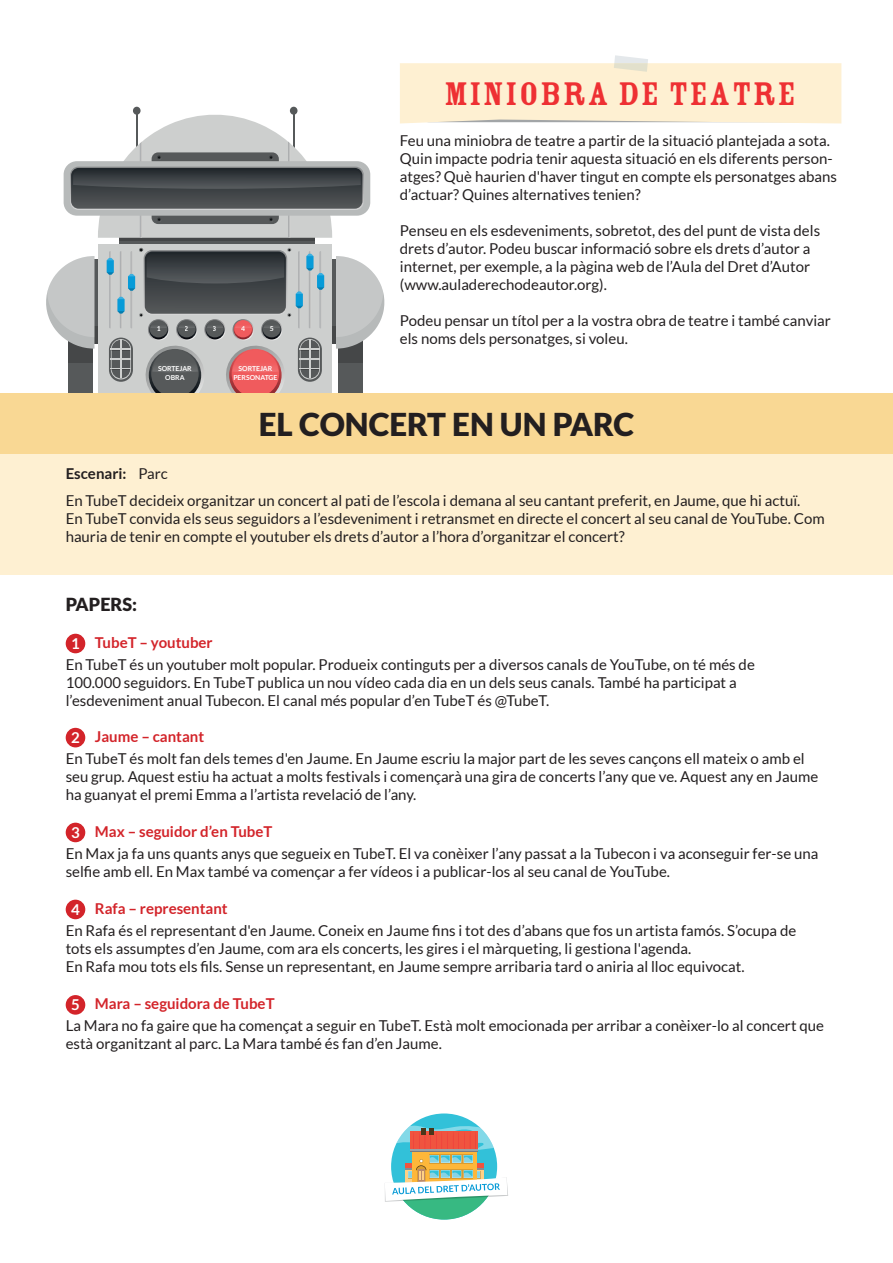
<style>
.page{position:relative;width:893px;height:1263px;background:#fff}
.page>*{position:absolute;margin:0;border:0;box-sizing:border-box;transform-origin:0 0}
.t1{font:36px "Rosewood Std Fill";letter-spacing:.03em;color:#ee3033}
.t2{font:900 31.5px "Lato";color:#231f20}
.t3{font:900 18px "Lato";color:#231f20}
.t4{font:15px/18px "Lato";color:#231f20}
.t5{font:700 15px "Lato";color:#d3242a}
.t6{font:700 15px "Lato";color:#231f20}
.t7{font:700 15px "Lato";color:#fff}
.t8{font:700 6.9px/8.2px "Lato";color:#fff;text-align:center}
.s1{font-weight:400}
</style>
<div class="page">
<div style="left:66px;top:995px;width:19px;height:20px;background:#d3242a;border-radius:50%"></div>
<div style="left:66px;top:900px;width:19px;height:19px;background:#d3242a;border-radius:50%"></div>
<div style="left:66px;top:823px;width:19px;height:19px;background:#d3242a;border-radius:50%"></div>
<div style="left:66px;top:728px;width:19px;height:19px;background:#d3242a;border-radius:50%"></div>
<div style="left:66px;top:634px;width:19px;height:19px;background:#d3242a;border-radius:50%"></div>
<div style="left:0;top:393px;width:893px;height:62px;background:#f9d894"></div>
<div style="left:0;top:455px;width:893px;height:120px;background:#fef0d2"></div>
<div style="left:133px;top:107px;width:8px;height:8px;background:#56595a;border-radius:50%"></div>
<div style="left:290px;top:107px;width:7px;height:8px;background:#56595a;border-radius:50%"></div>
<div style="left:119px;top:238px;width:196px;height:6px;background:#56595a"></div>
<hr style="left:119px;top:238px;width:196px;height:3px;background:#000001">
<div style="left:98px;top:244px;width:234px;height:149px;background:#cdcfce"></div>
<div style="left:338px;top:329px;width:24px;height:64px;background:#56595a"></div>
<div style="left:338px;top:338px;width:24px;height:25px;background:#454748"></div>
<hr style="left:332px;top:259px;width:4px;height:85px;background:#56595a">
<hr style="left:332px;top:326px;width:4px;height:18px;background:#454748">
<svg style="left:336px;top:256px;width:49px;height:93px"></svg>
<div style="left:64px;top:161px;width:306px;height:55px;background:#b7baba;border-radius:13px"></div>
<svg style="left:107px;top:248px;width:217px;height:145px"></svg>
<svg style="left:70px;top:111px;width:294px;height:127px"></svg>
<div style="left:68px;top:329px;width:25px;height:64px;background:#56595a"></div>
<div style="left:68px;top:338px;width:25px;height:25px;background:#454748"></div>
<svg style="left:94px;top:259px;width:4px;height:67px"></svg>
<svg style="left:94px;top:326px;width:4px;height:18px"></svg>
<svg style="left:46px;top:256px;width:48px;height:93px"></svg>
<svg style="left:400px;top:55px;width:441px;height:68px;background:#fcf0d7"></svg>
<div style="left:391px;top:1113px;width:106px;height:106px;background:#32c1d9;border-radius:50%"></div>
<svg style="left:404px;top:1202px;width:80px;height:17px"></svg>
<svg style="left:385px;top:1126px;width:123px;height:76px"></svg>
<p class="t8" style="left:157px;top:325px;width:5px">1</p>
<p class="t8" style="left:185px;top:325px;width:5px">2</p>
<p class="t8" style="left:213px;top:325px;width:5px">3</p>
<p class="t8" style="left:241px;top:325px;width:5px">4</p>
<p class="t8" style="left:270px;top:325px;width:5px">5</p>
<p class="t8" style="left:158px;top:365px;width:35px">SORTEJAR<br>OBRA</p>
<p class="t8" style="left:233px;top:365px;width:46px">SORTEJAR<br>PERSONATGE</p>
<h1 class="t1" style="left:444px;top:74px;width:354px">MINIOBRA DE TEATRE</h1>
<p class="t4" style="left:400px;top:131px;width:438px">Feu una miniobra de teatre a partir de la situació plantejada a sota.<br>Quin impacte podria tenir aquesta situació en els diferents person&shy;atges? Què haurien d'haver tingut en compte els personatges abans d’actuar? Quines alternatives tenien?</p>
<p class="t4" style="left:400px;top:221px;width:422px">Penseu en els esdeveniments, sobretot, des del punt de vista dels drets d’autor. Podeu buscar informació sobre els drets d’autor a internet, per exemple, a la pàgina web de l’Aula del Dret d’Autor (www.auladerechodeautor.org).</p>
<p class="t4" style="left:400px;top:311px;width:432px">Podeu pensar un títol per a la vostra obra de teatre i també canviar els noms dels personatges, si voleu.</p>
<p class="t6" style="left:66px;top:465px;width:104px">Escenari: <span class="s1">Parc</span></p>
<h2 class="t2" style="left:259px;top:405px;width:377px">EL CONCERT EN UN PARC</h2>
<p class="t4" style="left:66px;top:492px;width:761px">En TubeT decideix organitzar un concert al pati de l’escola i demana al seu cantant preferit, en Jaume, que hi actuï.<br>En TubeT convida els seus seguidors a l’esdeveniment i retransmet en directe el concert al seu canal de YouTube. Com hauria de tenir en compte el youtuber els drets d’autor a l’hora d’organitzar el concert?</p>
<p class="t3" style="left:66px;top:594px;width:73px">PAPERS:</p>
<p class="t7" style="left:71px;top:635px;width:10px">1</p>
<p class="t5" style="left:95px;top:634px;width:119px">TubeT – youtuber</p>
<p class="t4" style="left:66px;top:655px;width:691px">En TubeT és un youtuber molt popular. Produeix continguts per a diversos canals de YouTube, on té més de<br>100.000 seguidors. En TubeT publica un nou vídeo cada dia en un dels seus canals. També ha participat a l’esdeveniment anual Tubecon. El canal més popular d’en TubeT és @TubeT.</p>
<p class="t7" style="left:71px;top:729px;width:10px">2</p>
<p class="t5" style="left:95px;top:728px;width:111px">Jaume – cantant</p>
<p class="t4" style="left:66px;top:749px;width:754px">En TubeT és molt fan dels temes d'en Jaume. En Jaume escriu la major part de les seves cançons ell mateix o amb el seu grup. Aquest estiu ha actuat a molts festivals i començarà una gira de concerts l’any que ve. Aquest any en Jaume ha guanyat el premi Emma a l’artista revelació de l’any.</p>
<p class="t7" style="left:71px;top:823px;width:10px">3</p>
<p class="t5" style="left:95px;top:823px;width:179px">Max – seguidor d’en TubeT</p>
<p class="t4" style="left:66px;top:844px;width:754px">En Max ja fa uns quants anys que segueix en TubeT. El va conèixer l’any passat a la Tubecon i va aconseguir fer-se una selfie amb ell. En Max també va començar a fer vídeos i a publicar-los al seu canal de YouTube.</p>
<p class="t7" style="left:71px;top:900px;width:10px">4</p>
<p class="t5" style="left:95px;top:900px;width:134px">Rafa – representant</p>
<p class="t4" style="left:66px;top:921px;width:732px">En Rafa és el representant d'en Jaume. Coneix en Jaume fins i tot des d’abans que fos un artista famós. S’ocupa de tots els assumptes d’en Jaume, com ara els concerts, les gires i el màrqueting, li gestiona l'agenda.<br>En Rafa mou tots els fils. Sense un representant, en Jaume sempre arribaria tard o aniria al lloc equivocat.</p>
<p class="t5" style="left:95px;top:995px;width:181px">Mara – seguidora de TubeT</p>
<p class="t4" style="left:66px;top:1017px;width:760px">La Mara no fa gaire que ha començat a seguir en TubeT. Està molt emocionada per arribar a conèixer-lo al concert que està organitzant al parc. La Mara també és fan d’en Jaume.</p>
<p class="t7" style="left:71px;top:996px;width:10px">5</p>
</div>
